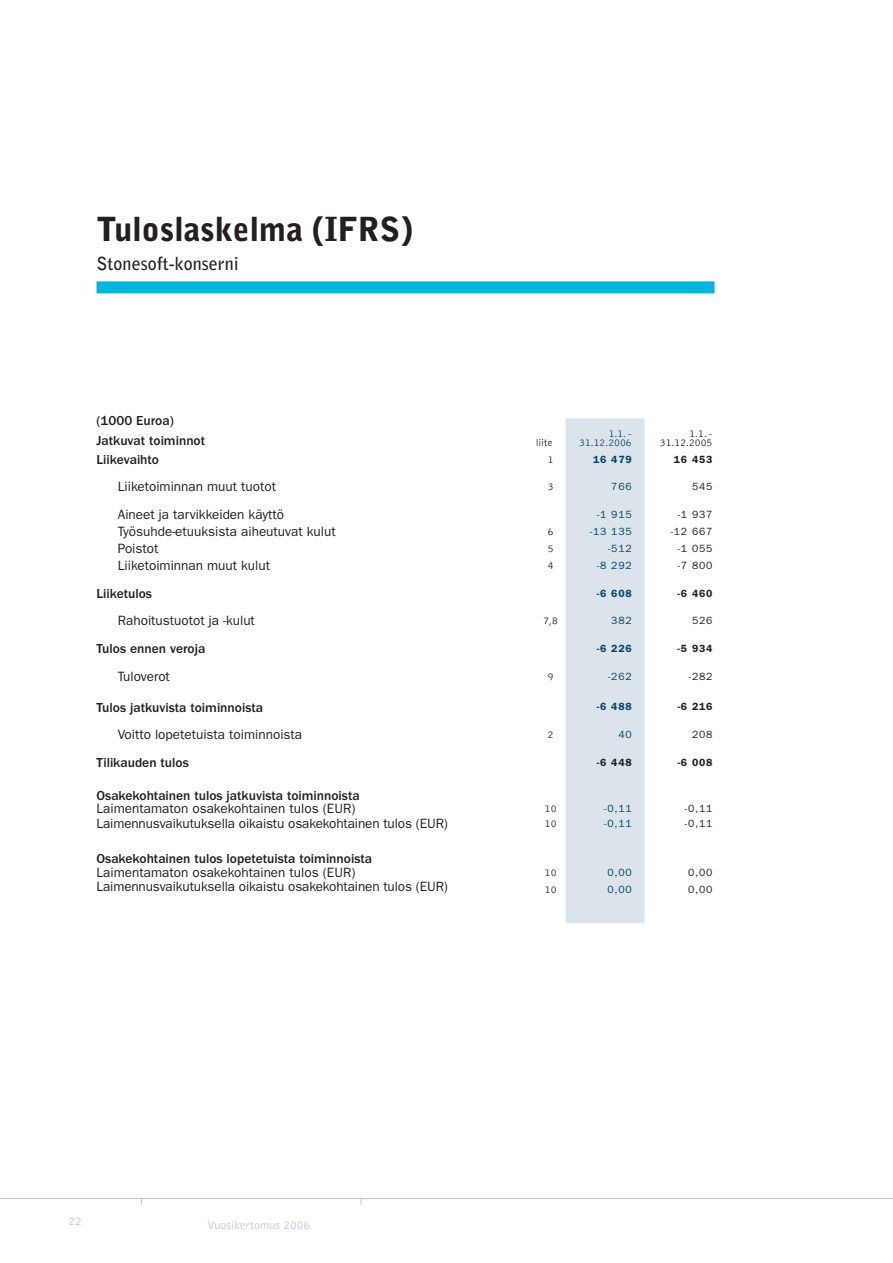
<style>
.page{position:relative;width:893px;height:1263px;background:#fff}
.page>*{position:absolute;margin:0;border:0;box-sizing:border-box;transform-origin:0 0}
.Pääotsikko_musta{font:900 33px "Bell Gothic";color:#231f20}
.Pääotsikon_alaotsikk{font:700 18px "Bell Gothic";color:#231f20}
.t1{font:13.5px "Franklin Gothic";color:#231f20}
.t2{font:500 13.5px "Franklin Gothic";color:#231f20}
.t3{font:300 12px "Bell Gothic";color:#b9c8d5}
.t4{font:10.5px "Franklin Gothic";letter-spacing:.075em;color:#231f20}
.t5{font:10.5px "Franklin Gothic";letter-spacing:.075em;color:#00446a}
.t6{font:300 10.5px "Bell Gothic";color:#231f20}
.t7{font:600 10.5px "Franklin Gothic";letter-spacing:.075em;color:#231f20}
.t8{font:600 10.5px "Franklin Gothic";letter-spacing:.075em;color:#00446a}
.t9{font:300 10.5px "Bell Gothic";color:#00446a}
</style>
<div class="page">
<hr style="left:0;top:1198px;width:893px;height:1px;background:#b9c8d5">
<div style="left:566px;top:418px;width:78px;height:505px;background:#dbe4ea"></div>
<div style="left:97px;top:281px;width:617px;height:12px;background:#00b6de"></div>
<p class="Pääotsikko_musta" style="left:97px;top:210px;width:318px">Tuloslaskelma (IFRS)</p>
<p class="Pääotsikon_alaotsikk" style="left:97px;top:253px;width:144px">Stonesoft-konserni</p>
<p class="t2" style="left:97px;top:413px;width:79px">(1000 Euroa)</p>
<p class="t2" style="left:97px;top:433px;width:110px">Jatkuvat toiminnot</p>
<p class="t6" style="left:536px;top:437px;width:18px">liite</p>
<p class="t9" style="left:609px;top:428px;width:25px">1.1. -</p>
<p class="t9" style="left:579px;top:437px;width:54px">31.12.2006</p>
<p class="t6" style="left:689px;top:428px;width:25px">1.1. -</p>
<p class="t6" style="left:660px;top:437px;width:54px">31.12.2005</p>
<p class="t2" style="left:97px;top:452px;width:64px">Liikevaihto</p>
<p class="t6" style="left:548px;top:454px;width:5px">1</p>
<p class="t8" style="left:593px;top:453px;width:40px">16 479</p>
<p class="t7" style="left:674px;top:453px;width:40px">16 453</p>
<p class="t1" style="left:118px;top:479px;width:160px">Liiketoiminnan muut tuotot</p>
<p class="t6" style="left:548px;top:481px;width:7px">3</p>
<p class="t5" style="left:611px;top:481px;width:22px">766</p>
<p class="t4" style="left:692px;top:481px;width:22px">545</p>
<p class="t1" style="left:118px;top:507px;width:168px">Aineet ja tarvikkeiden käyttö</p>
<p class="t5" style="left:597px;top:508px;width:36px">-1 915</p>
<p class="t4" style="left:678px;top:508px;width:36px">-1 937</p>
<p class="t1" style="left:118px;top:524px;width:219px">Työsuhde-etuuksista aiheutuvat kulut</p>
<p class="t6" style="left:548px;top:526px;width:7px">6</p>
<p class="t5" style="left:590px;top:525px;width:43px">-13 135</p>
<p class="t4" style="left:671px;top:525px;width:43px">-12 667</p>
<p class="t1" style="left:118px;top:541px;width:42px">Poistot</p>
<p class="t6" style="left:548px;top:543px;width:7px">5</p>
<p class="t5" style="left:608px;top:542px;width:25px">-512</p>
<p class="t4" style="left:678px;top:542px;width:36px">-1 055</p>
<p class="t1" style="left:118px;top:558px;width:154px">Liiketoiminnan muut kulut</p>
<p class="t6" style="left:548px;top:560px;width:7px">4</p>
<p class="t5" style="left:597px;top:559px;width:36px">-8 292</p>
<p class="t4" style="left:678px;top:559px;width:36px">-7 800</p>
<p class="t2" style="left:97px;top:586px;width:57px">Liiketulos</p>
<p class="t8" style="left:597px;top:587px;width:36px">-6 608</p>
<p class="t7" style="left:678px;top:587px;width:36px">-6 460</p>
<p class="t1" style="left:118px;top:613px;width:139px">Rahoitustuotot ja -kulut</p>
<p class="t6" style="left:543px;top:615px;width:16px">7,8</p>
<p class="t5" style="left:611px;top:615px;width:22px">382</p>
<p class="t4" style="left:692px;top:615px;width:22px">526</p>
<p class="t2" style="left:97px;top:641px;width:110px">Tulos ennen veroja</p>
<p class="t8" style="left:597px;top:642px;width:36px">-6 226</p>
<p class="t7" style="left:678px;top:642px;width:36px">-5 934</p>
<p class="t1" style="left:118px;top:668px;width:54px">Tuloverot</p>
<p class="t6" style="left:548px;top:670px;width:6px">9</p>
<p class="t5" style="left:608px;top:670px;width:25px">-262</p>
<p class="t4" style="left:689px;top:670px;width:25px">-282</p>
<p class="t2" style="left:97px;top:699px;width:168px">Tulos jatkuvista toiminnoista</p>
<p class="t8" style="left:597px;top:701px;width:36px">-6 488</p>
<p class="t7" style="left:678px;top:701px;width:36px">-6 216</p>
<p class="t1" style="left:118px;top:727px;width:186px">Voitto lopetetuista toiminnoista</p>
<p class="t6" style="left:548px;top:729px;width:7px">2</p>
<p class="t5" style="left:618px;top:728px;width:15px">40</p>
<p class="t4" style="left:692px;top:728px;width:22px">208</p>
<p class="t2" style="left:97px;top:755px;width:94px">Tilikauden tulos</p>
<p class="t7" style="left:597px;top:756px;width:36px">-6 448</p>
<p class="t7" style="left:678px;top:756px;width:36px">-6 008</p>
<p class="t2" style="left:97px;top:788px;width:265px">Osakekohtainen tulos jatkuvista toiminnoista</p>
<p class="t1" style="left:97px;top:801px;width:260px">Laimentamaton osakekohtainen tulos (EUR)</p>
<p class="t6" style="left:545px;top:803px;width:13px">10</p>
<p class="t5" style="left:604px;top:803px;width:29px">-0,11</p>
<p class="t4" style="left:685px;top:803px;width:29px">-0,11</p>
<p class="t1" style="left:97px;top:816px;width:353px">Laimennusvaikutuksella oikaistu osakekohtainen tulos (EUR)</p>
<p class="t6" style="left:545px;top:818px;width:13px">10</p>
<p class="t5" style="left:604px;top:817px;width:29px">-0,11</p>
<p class="t4" style="left:685px;top:817px;width:29px">-0,11</p>
<p class="t2" style="left:97px;top:851px;width:277px">Osakekohtainen tulos lopetetuista toiminnoista</p>
<p class="t1" style="left:97px;top:865px;width:260px">Laimentamaton osakekohtainen tulos (EUR)</p>
<p class="t6" style="left:545px;top:867px;width:13px">10</p>
<p class="t5" style="left:607px;top:866px;width:26px">0,00</p>
<p class="t4" style="left:688px;top:866px;width:26px">0,00</p>
<p class="t1" style="left:97px;top:878px;width:353px">Laimennusvaikutuksella oikaistu osakekohtainen tulos (EUR)</p>
<p class="t6" style="left:545px;top:884px;width:13px">10</p>
<p class="t5" style="left:607px;top:883px;width:26px">0,00</p>
<p class="t4" style="left:688px;top:883px;width:26px">0,00</p>
<p class="t3" style="left:69px;top:1214px;width:15px">22</p>
<p class="t3" style="left:207px;top:1219px;width:105px">Vuosikertomus 2006</p>
</div>
